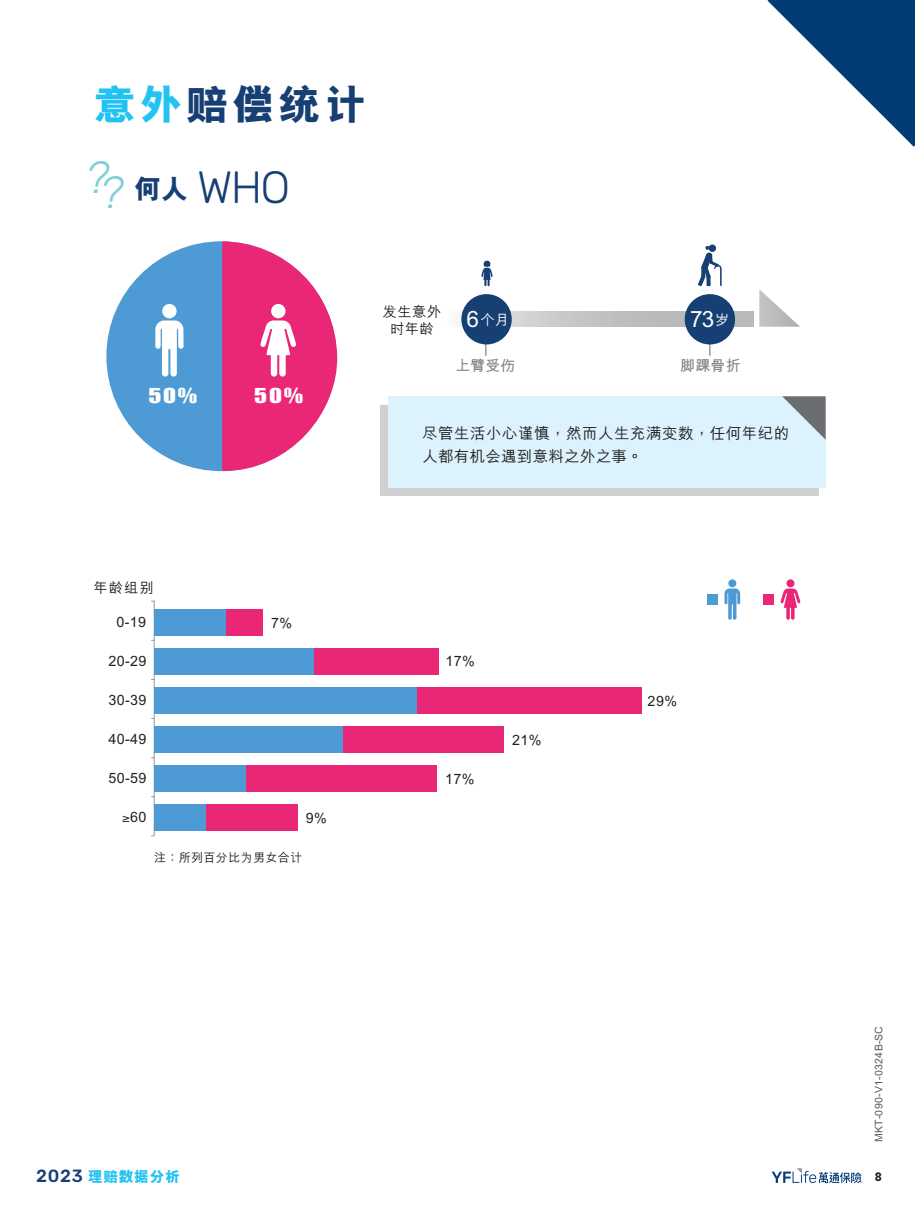
<style>
.page{position:relative;width:915px;height:1212px;background:#fff}
.page>*{position:absolute;margin:0;border:0;box-sizing:border-box;transform-origin:0 0}
.t1{font:300 45px "Rubik";color:#163f74}
.t2{font:italic 300 45px "Rubik";color:#7dcfd4}
.t3{font:800 42px "M Hei HKS";letter-spacing:.1em;color:#163f74}
.t4{font:800 27px "M Hei HKS";color:#163f74}
.t5{font:500 22.5px "M Hei HKS";color:#fff}
.t6{font:21px "Impact LT Std";color:#fff;scale:1.28 1}
.t7{font:500 17.55px "Rubik";color:#163f74}
.t8{font:500 15.45px/22.5px "M Hei HKS";letter-spacing:.035em;color:#231f20}
.t9{font:700 15px "M Hei HKS";color:#808285}
.t10{font:800 14.7px "M Hei HKS";letter-spacing:.05em;color:#22c2f3}
.t11{font:500 14.25px/16.5px "M Hei HKS";letter-spacing:.03em;color:#231f20;text-align:center}
.t12{font:500 14.25px "M Hei HKS";color:#fff}
.t13{font:500 12px "M Hei HKS";letter-spacing:.03em;color:#231f20}
.t14{font:900 12px "Avenir LT Std";color:#231f20}
.t15{font:500 10.5px "M Hei HKS";letter-spacing:.03em;color:#57585a}
.s1{color:#22c2f3}
.s2{font-size:22.5px}
.s3{font-size:14.25px}
</style>
<div class="page">
<div style="left:380px;top:405px;width:438px;height:91px;background:#cfd0d2"></div>
<div style="left:388px;top:396px;width:437px;height:91px;background:#dcf2fc"></div>
<svg style="left:782px;top:396px;width:43px;height:43px"></svg>
<div style="left:763px;top:594px;width:10px;height:10px;background:#ea2677"></div>
<div style="left:786px;top:579px;width:8px;height:8px;background:#ea2677;border-radius:50%"></div>
<svg style="left:780px;top:588px;width:20px;height:32px"></svg>
<div style="left:707px;top:594px;width:10px;height:10px;background:#4e9ad4"></div>
<div style="left:728px;top:579px;width:8px;height:8px;background:#4e9ad4;border-radius:50%"></div>
<svg style="left:724px;top:588px;width:16px;height:32px"></svg>
<svg style="left:771px;top:1168px;width:90px;height:15px"></svg>
<svg style="left:123px;top:816px;width:6px;height:6px"></svg>
<svg style="left:459px;top:312px;width:294px;height:15px;background:#c1c2c5"></svg>
<svg style="left:759px;top:289px;width:40px;height:38px"></svg>
<svg style="left:708px;top:344px;width:2px;height:12px"></svg>
<div style="left:684px;top:294px;width:50px;height:50px;background:#163f74;border-radius:50%"></div>
<svg style="left:485px;top:344px;width:1px;height:12px"></svg>
<div style="left:461px;top:294px;width:50px;height:50px;background:#163f74;border-radius:50%"></div>
<hr style="left:154px;top:601px;width:1px;height:235px;background:#95979a">
<svg style="left:481px;top:260px;width:11px;height:26px"></svg>
<svg style="left:106px;top:241px;width:116px;height:230px;fill:#4e9ad4"></svg>
<svg style="left:222px;top:241px;width:116px;height:230px"></svg>
<div style="left:162px;top:304px;width:14px;height:14px;background:#fff;border-radius:50%"></div>
<svg style="left:155px;top:320px;width:28px;height:57px"></svg>
<div style="left:154px;top:609px;width:109px;height:26px;background:#4e9ad4"></div>
<div style="left:154px;top:648px;width:284px;height:26px;background:#4e9ad4"></div>
<div style="left:154px;top:687px;width:487px;height:26px;background:#4e9ad4"></div>
<div style="left:154px;top:726px;width:349px;height:26px;background:#4e9ad4"></div>
<div style="left:154px;top:765px;width:282px;height:26px;background:#4e9ad4"></div>
<div style="left:154px;top:804px;width:144px;height:27px;background:#4e9ad4"></div>
<svg style="left:698px;top:244px;width:23px;height:42px"></svg>
<div style="left:226px;top:609px;width:37px;height:26px;background:#ea2677"></div>
<div style="left:314px;top:648px;width:124px;height:26px;background:#ea2677"></div>
<div style="left:417px;top:687px;width:224px;height:26px;background:#ea2677"></div>
<div style="left:343px;top:726px;width:160px;height:26px;background:#ea2677"></div>
<div style="left:246px;top:765px;width:190px;height:26px;background:#ea2677"></div>
<div style="left:206px;top:804px;width:92px;height:27px;background:#ea2677"></div>
<svg style="left:767px;top:0;width:147px;height:147px"></svg>
<h2 class="t3" style="left:94px;top:76px;width:274px"><span class="s1">意外</span>賠償統計</h2>
<h1 class="t2" style="left:84px;top:160px;width:48px">??</h1>
<h1 class="t1" style="left:197px;top:163px;width:95px">WHO</h1>
<h3 class="t4" style="left:134px;top:171px;width:55px">何人</h3>
<h3 class="t6" style="left:148px;top:383px;width:40px">50%</h3>
<h3 class="t6" style="left:254px;top:383px;width:40px">50%</h3>
<p class="t11" style="left:94px;top:578px;width:61px">年齡組別</p>
<p class="t11" style="left:116px;top:612px;width:31px">0-19</p>
<p class="t11" style="left:108px;top:651px;width:40px">20-29</p>
<p class="t11" style="left:108px;top:690px;width:40px">30-39</p>
<p class="t11" style="left:108px;top:729px;width:40px">40-49</p>
<p class="t11" style="left:108px;top:768px;width:40px">50-59</p>
<p class="t11" style="left:130px;top:807px;width:18px">60</p>
<p class="t11" style="left:271px;top:613px;width:23px">7%</p>
<p class="t11" style="left:306px;top:808px;width:23px">9%</p>
<p class="t13" style="left:154px;top:848px;width:149px">註：所列百分比為男女合計</p>
<p class="t11" style="left:383px;top:303px;width:60px">發生意外時年齡</p>
<p class="t12" style="left:466px;top:310px;width:44px"><span class="s2">6</span>個月</p>
<p class="t9" style="left:455px;top:355px;width:61px">上臂受傷</p>
<h3 class="t5" style="left:690px;top:302px;width:41px">73<span class="s3">歲</span></h3>
<p class="t9" style="left:680px;top:355px;width:61px">腳踝骨折</p>
<p class="t8" style="left:422px;top:421px;width:368px">儘管生活小心謹慎，然而人生充滿變數，任何年紀的人都有機會遇到意料之外之事。</p>
<p class="t11" style="left:445px;top:651px;width:31px">17%</p>
<p class="t11" style="left:445px;top:770px;width:31px">17%</p>
<p class="t11" style="left:512px;top:730px;width:31px">21%</p>
<p class="t11" style="left:647px;top:691px;width:31px">29%</p>
<p class="t15" style="left:870px;top:1142px;width:118px;rotate:-90deg">MKT-090-V1-0324B-SC</p>
<p class="t10" style="left:88px;top:1166px;width:93px">理賠數據分析</p>
<p class="t7" style="left:36px;top:1166px;width:48px">2023</p>
<p class="t14" style="left:874px;top:1170px;width:9px">8</p>
</div>
